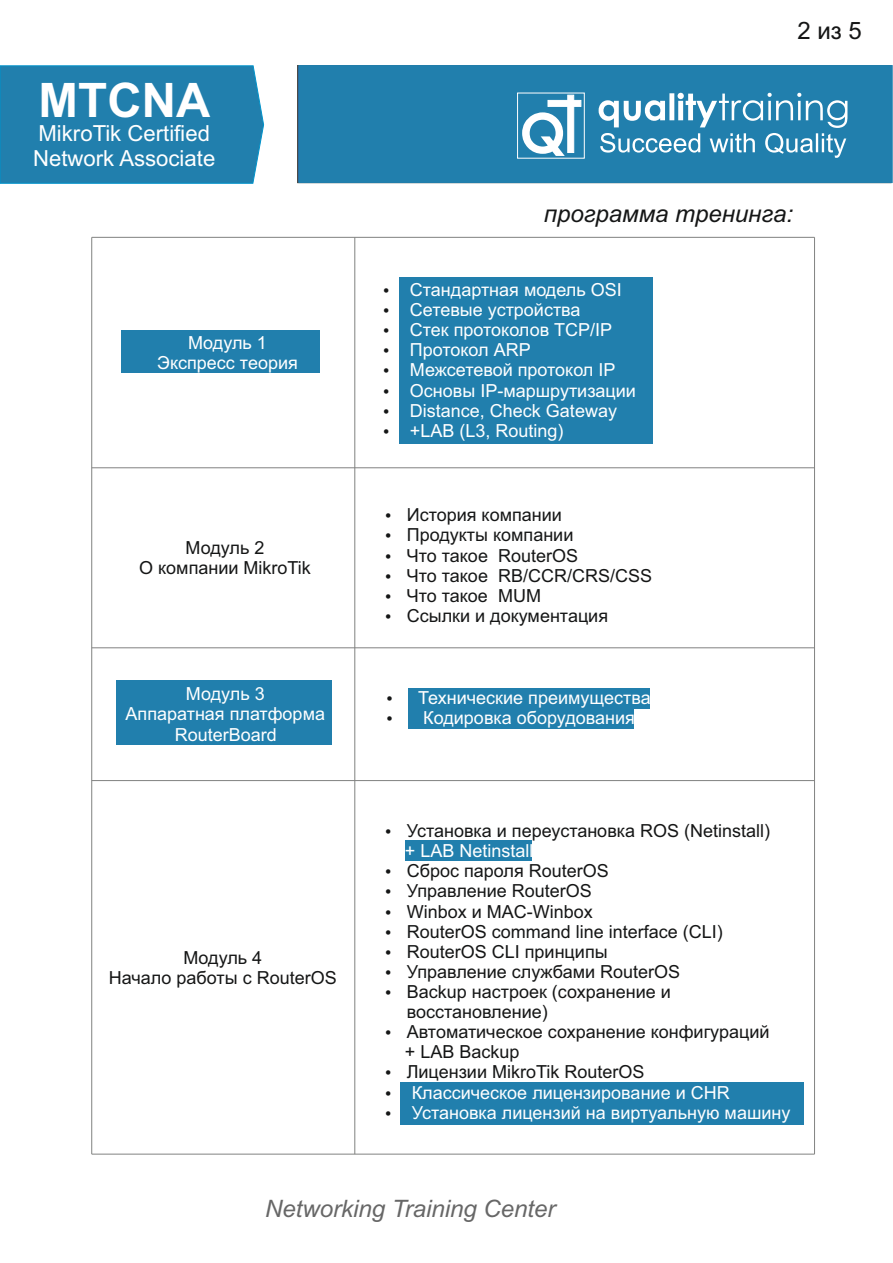
<style>
.page{position:relative;width:893px;height:1263px;background:#fff}
.page>*{position:absolute;margin:0;border:0;box-sizing:border-box;transform-origin:0 0}
.t1{font:700 47.55px "Arial";color:#fff}
.t2{font:italic 24px "Arial";color:#676767}
.t3{font:italic 24px "Arial";color:#151616}
.t4{font:24px "Arial";color:#151616}
.t5{font:22.2px/24.8px "Arial";color:#fff}
.t6{font:18px/20.1px "Arial";color:#151616;text-align:center}
.t7{font:18px/20.1px "Arial";color:#fff}
</style>
<div class="page">
<div style="left:400px;top:1082px;width:404px;height:42px;background:#217fad"></div>
<div style="left:116px;top:680px;width:215px;height:65px;background:#217fad"></div>
<div style="left:399px;top:277px;width:253px;height:166px;background:#217fad"></div>
<div style="left:122px;top:330px;width:198px;height:43px;background:#217fad"></div>
<div style="left:408px;top:688px;width:5px;height:20px;background:#217fad"></div>
<div style="left:413px;top:688px;width:237px;height:20px;background:#217fad"></div>
<div style="left:408px;top:708px;width:5px;height:20px;background:#217fad"></div>
<div style="left:413px;top:708px;width:221px;height:20px;background:#217fad"></div>
<div style="left:406px;top:841px;width:126px;height:20px;background:#217fad"></div>
<hr style="left:91px;top:237px;width:1px;height:917px;background:#818281">
<hr style="left:355px;top:237px;width:1px;height:917px;background:#818281">
<hr style="left:814px;top:237px;width:1px;height:917px;background:#818281">
<hr style="left:92px;top:1154px;width:722px;height:1px;background:#818281">
<hr style="left:92px;top:780px;width:722px;height:1px;background:#818281">
<hr style="left:92px;top:647px;width:722px;height:1px;background:#818281">
<hr style="left:92px;top:467px;width:722px;height:1px;background:#818281">
<hr style="left:92px;top:237px;width:722px;height:1px;background:#818281">
<div style="left:299px;top:65px;width:593px;height:118px;background:#217fad"></div>
<div style="left:0;top:65px;width:264px;height:119px;background:#217fad"></div>
<svg style="left:517px;top:92px;width:68px;height:67px"></svg>
<svg style="left:599px;top:93px;width:248px;height:65px"></svg>
<h1 class="t1" style="left:39px;top:82px;width:173px">MTCNA</h1>
<p class="t5" style="left:33px;top:123px;width:184px">MikroTik Certified<br>Network Associate</p>
<p class="t7" style="left:157px;top:334px;width:142px;text-align:center">Модуль 1<br>Экспресс теория</p>
<p class="t6" style="left:139px;top:539px;width:173px">Модуль 2<br>О компании MikroTik</p>
<h2 class="t4" style="left:797px;top:22px;width:66px">2 из 5</h2>
<h2 class="t3" style="left:544px;top:204px;width:251px">программа тренинга:</h2>
<p class="t7" style="left:410px;top:281px;width:228px">Стандартная модель OSI<br>Сетевые устройства<br>Стек протоколов TCP/IP<br>Протокол ARP<br>Межсетевой протокол IP<br>Основы IP-маршрутизации<br>Distance, Check Gateway +LAB (L3, Routing)</p>
<p class="t6" style="left:407px;top:507px;width:247px;text-align:left">История компании<br>Продукты компании<br>Что такое RouterOS<br>Что такое RB/CCR/CRS/CSS<br>Что такое MUM<br>Ссылки и документация</p>
<p class="t7" style="left:126px;top:686px;width:201px;text-align:center">Модуль 3<br>Аппаратная платформа<br>RouterBoard</p>
<p class="t7" style="left:418px;top:690px;width:234px">Технические преимущества<br>Кодировка оборудования</p>
<p class="t6" style="left:109px;top:949px;width:229px">Модуль 4<br>Начало работы с RouterOS</p>
<p class="t6" style="left:407px;top:822px;width:365px">Установка и переустановка ROS (Netinstall)</p>
<p class="t7" style="left:405px;top:842px;width:130px">+ LAB Netinstall</p>
<p class="t6" style="left:405px;top:862px;width:366px;text-align:left">Сброс пароля RouterOS<br>Управление RouterOS<br>Winbox и MAC-Winbox<br>RouterOS command line interface (CLI)<br>RouterOS CLI принципы<br>Управление службами RouterOS<br>Backup настроек (сохранение и восстановление)<br>Автоматическое сохранение конфигураций + LAB Backup<br>Лицензии MikroTik RouterOS</p>
<p class="t7" style="left:412px;top:1084px;width:380px">Классическое лицензирование и CHR<br>Установка лицензий на виртуальную машину</p>
<h2 class="t2" style="left:265px;top:1199px;width:292px">Networking Training Center</h2>
</div>
